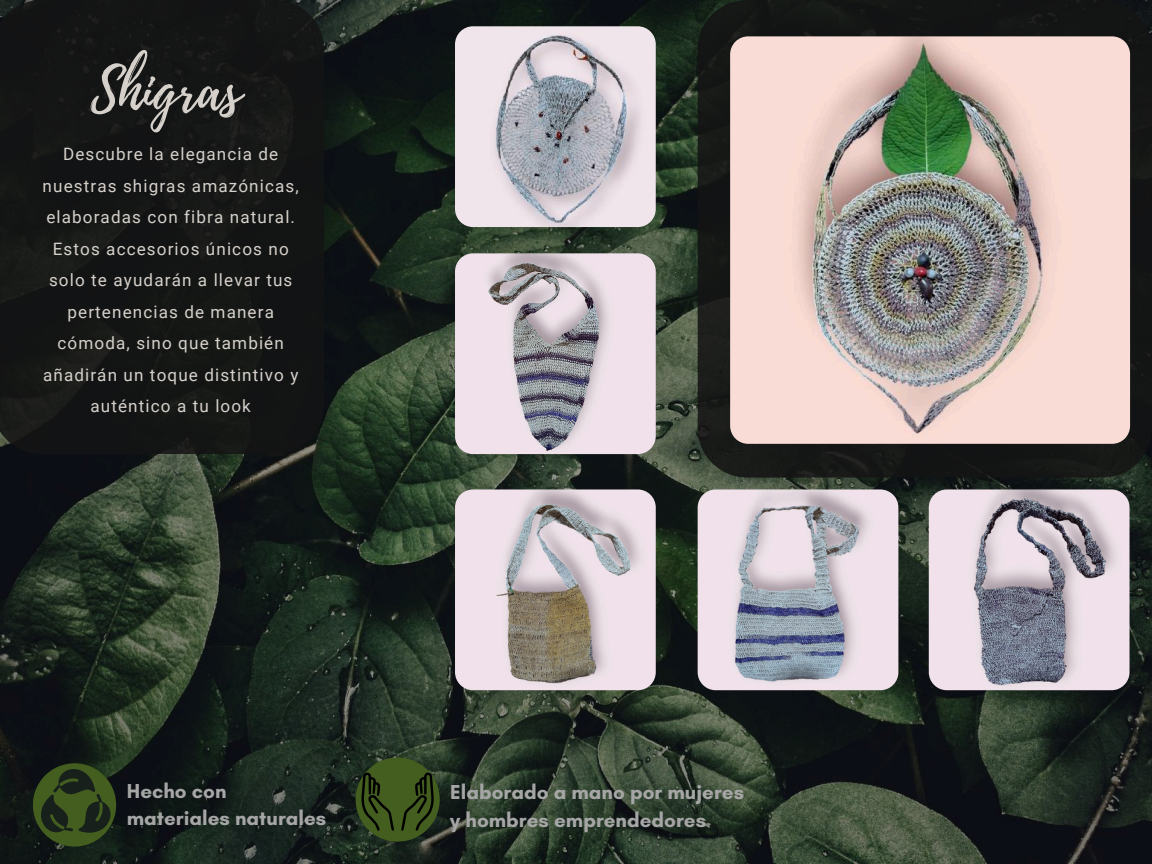
<style>
.page{position:relative;width:1152px;height:864px;background:#fff}
.page>*{position:absolute;margin:0;border:0;box-sizing:border-box;transform-origin:0 0}
.t1{font:56.7px "Playlist Script";color:#d5d0ca}
.t2{font:700 20.55px/27.8px "Glacial Indifference";color:#a6a6a6}
.t3{font:17.1px/31.5px "Roboto";letter-spacing:.065em;color:#d5d0ca;text-align:center}
</style>
<div class="page">
<img style="left:0;top:0;width:1152px;height:864px">
<div style="left:0;top:0;width:324px;height:454px;background:#131514"></div>
<div style="left:33px;top:763px;width:83px;height:84px;background:#435e1e;border-radius:50%"></div>
<svg style="left:40px;top:768px;width:72px;height:66px"></svg>
<div style="left:356px;top:758px;width:84px;height:84px;background:#435e1e;border-radius:50%"></div>
<svg style="left:361px;top:772px;width:33px;height:59px"></svg>
<svg style="left:401px;top:772px;width:33px;height:59px"></svg>
<div style="left:698px;top:0;width:454px;height:477px;background:#141414;border-radius:50px"></div>
<img style="left:730px;top:36px;width:400px;height:408px">
<img style="left:455px;top:26px;width:201px;height:201px;border-radius:18px">
<img style="left:455px;top:253px;width:201px;height:201px;border-radius:18px">
<img style="left:455px;top:489px;width:201px;height:201px;border-radius:18px">
<img style="left:698px;top:489px;width:200px;height:201px;border-radius:18px">
<img style="left:929px;top:489px;width:201px;height:201px;border-radius:18px">
<p class="t1" style="left:91px;top:50px;width:152px">Shigras</p>
<p class="t3" style="left:43px;top:139px;width:258px">Descubre la elegancia de nuestras shigras amazónicas, elaboradas con fibra natural.<br>Estos accesorios únicos no solo te ayudarán a llevar tus pertenencias de manera cómoda, sino que también añadirán un toque distintivo y auténtico a tu look</p>
<p class="t2" style="left:127px;top:777px;width:201px">Hecho con materiales naturales</p>
<p class="t2" style="left:450px;top:778px;width:295px">Elaborado a mano por mujeres y hombres emprendedores</p>
</div>
